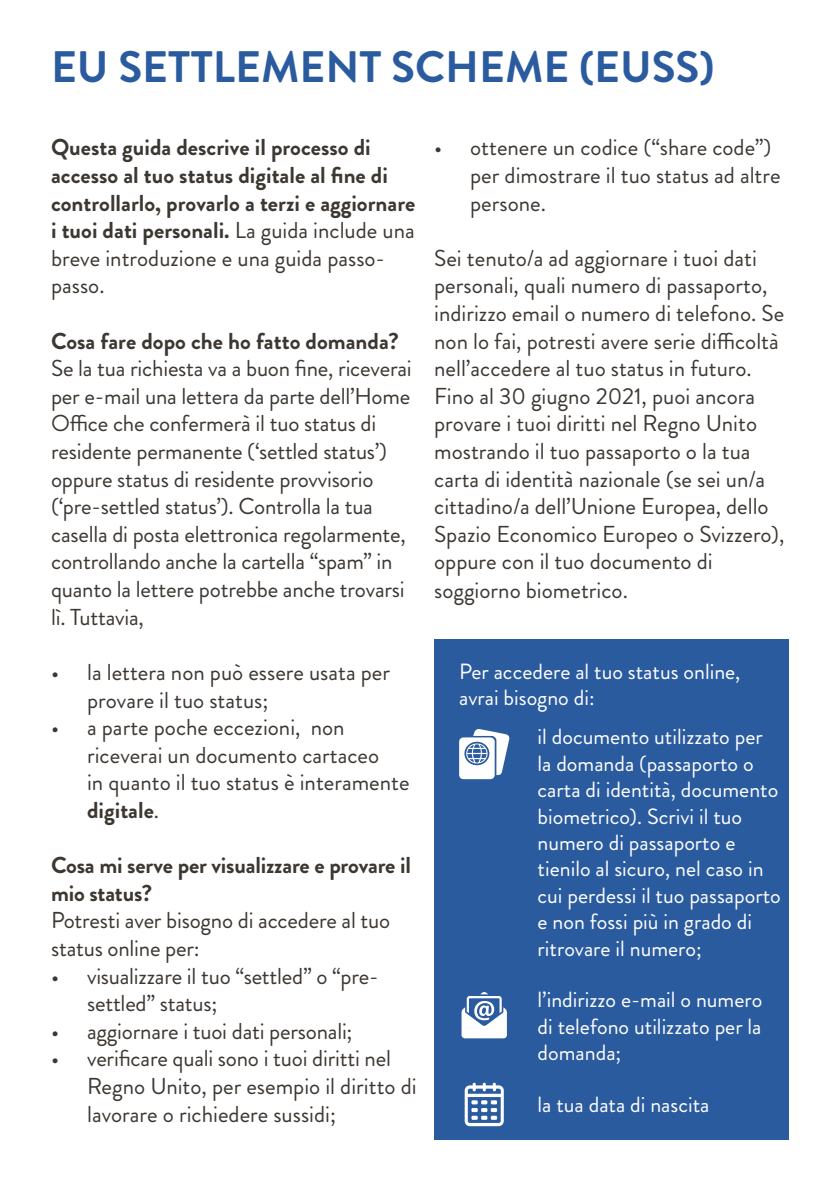
<style>
.page{position:relative;width:840px;height:1191px;background:#fff}
.page>*{position:absolute;margin:0;border:0;box-sizing:border-box;transform-origin:0 0}
.t1{font:700 44px "Brandon Grotesque";color:#2b5b9f}
.t2{font:23px/27.6px "Brandon Grotesque";color:#3d3732}
.t3{font:700 23px/27.6px "Brandon Grotesque";color:#3d3732}
.t4{font:22px/26.4px "Brandon Grotesque";color:#fff}
.s1{font-weight:400}
.s2{font-weight:700}
</style>
<div class="page">
<div style="left:434px;top:639px;width:354px;height:501px;background:#2b5b9f"></div>
<svg style="left:459px;top:729px;width:50px;height:50px"></svg>
<svg style="left:461px;top:992px;width:45px;height:46px"></svg>
<svg style="left:464px;top:1082px;width:39px;height:44px"></svg>
<h1 class="t1" style="left:51px;top:36px;width:664px">EU SETTLEMENT SCHEME (EUSS(</h1>
<p class="t3" style="left:51px;top:134px;width:365px">Questa guida descrive il processo di accesso al tuo status digitale al fine di controllarlo, provarlo a terzi e aggiornare i tuoi dati personali. <span class="s1">La guida include una</span></p>
<p class="t2" style="left:51px;top:272px;width:55px">passo.</p>
<p class="t2" style="left:51px;top:244px;width:335px">breve introduzione e una guida passo-</p>
<p class="t3" style="left:51px;top:327px;width:349px">Cosa fare dopo che ho fatto domanda?</p>
<p class="t2" style="left:51px;top:355px;width:362px">Se la tua richiesta va a buon fine, riceverai per -e mail una lettera da parte dell’Home Office che confermerà il tuo status di residente permanente (‘settled status (‘ oppure status di residente provvisorio (‘pre-settled status .’ ) Controlla la tua casella di posta elettronica regolarmente, controllando anche la cartella “spam” in quanto la lettere potrebbe anche trovarsi<br>.l ì Tuttavia,</p>
<p class="t2" style="left:87px;top:658px;width:304px">la lettera non può essere usata per</p>
<p class="t2" style="left:51px;top:658px;width:10px">•</p>
<p class="t2" style="left:51px;top:714px;width:10px">•</p>
<p class="t2" style="left:87px;top:686px;width:259px">provare il tuo status;<br>a parte poche eccezioni, non</p>
<p class="t2" style="left:87px;top:741px;width:324px">riceverai un documento cartaceo<br>in quanto il tuo status è interamente <span class="s2">digitale</span>.</p>
<p class="t3" style="left:51px;top:851px;width:361px">Cosa mi serve per visualizzare e provare il mio status?</p>
<p class="t2" style="left:51px;top:907px;width:340px">Potresti aver bisogno di accedere al tuo status online per:</p>
<p class="t2" style="left:87px;top:990px;width:132px">settled” status;</p>
<p class="t2" style="left:87px;top:962px;width:293px">visualizzare il tuo “settled o” “pre-</p>
<p class="t2" style="left:51px;top:962px;width:10px">•</p>
<p class="t2" style="left:51px;top:1017px;width:10px">•</p>
<p class="t2" style="left:51px;top:1045px;width:10px">•</p>
<p class="t2" style="left:87px;top:1017px;width:267px">aggiornare i tuoi dati personali;</p>
<p class="t2" style="left:87px;top:1045px;width:305px">verificare quali sono i tuoi diritti nel</p>
<p class="t2" style="left:87px;top:1072px;width:331px">Regno Unito, per esempio il diritto di lavorare o richiedere sussidi;</p>
<p class="t2" style="left:434px;top:134px;width:10px">•</p>
<p class="t2" style="left:470px;top:134px;width:302px">ottenere un codice (“share code (“</p>
<p class="t2" style="left:470px;top:162px;width:312px">per dimostrare il tuo status ad altre persone.</p>
<p class="t2" style="left:434px;top:244px;width:351px">Sei tenuto a/ ad aggiornare i tuoi dati personali, quali numero di passaporto, indirizzo email o numero di telefono. Se non lo fai, potresti avere serie difficoltà nell’accedere al tuo status in futuro.<br>Fino al 30 giugno 2021, puoi ancora provare i tuoi diritti nel Regno Unito mostrando il tuo passaporto lao tua carta di identità nazionale (se sei un a/ cittadino a/ dell’Unione Europea, dello Spazio Economico Europeo o Svizzero ,( oppure con il tuo documento di soggiorno biometrico.</p>
<p class="t4" style="left:459px;top:658px;width:283px">Per accedere al tuo status online, avrai bisogno di:</p>
<p class="t4" style="left:537px;top:724px;width:245px">il documento utilizzato per la domanda (passaporto o carta di identità, documento biometrico .) Scrivi il tuo numero di passaporto e tienilo al sicuro, nel caso in cui perdessi il tuo passaporto e non fossi più in grado di ritrovare il numero;</p>
<p class="t4" style="left:537px;top:987px;width:226px;text-align:justify">’l indirizzo -e mail o numero di telefono utilizzato per la domanda;</p>
<p class="t4" style="left:537px;top:1091px;width:173px">la tua data di nascita</p>
</div>
